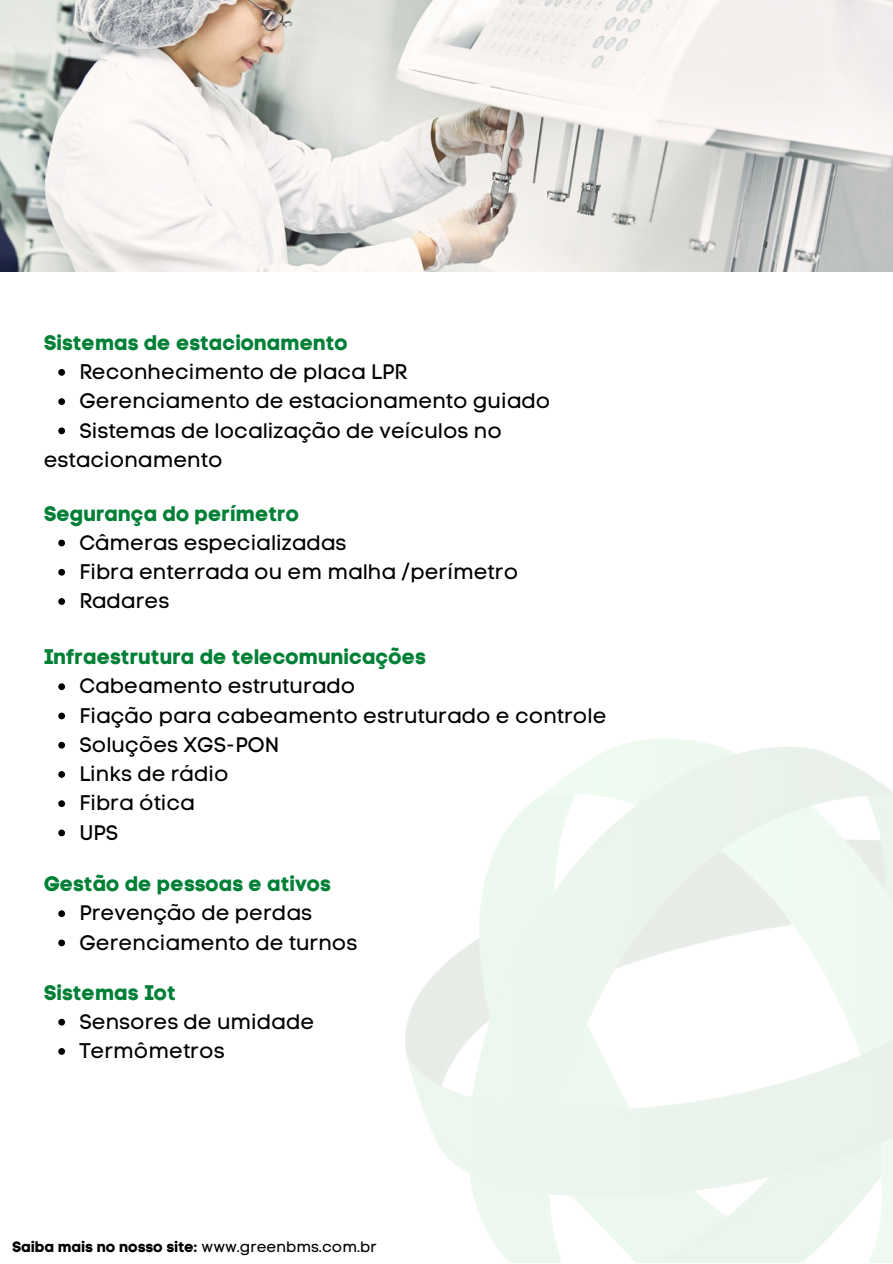
<style>
.page{position:relative;width:893px;height:1264px;background:#fff}
.page>*{position:absolute;margin:0;border:0;box-sizing:border-box;transform-origin:0 0}
.t1{font:21px/29.2px "Code Pro Normal LC";color:#000}
.t2{font:21px "Code Pro Bold LC";color:#008037}
.t3{font:15px "Code Pro Bold LC";color:#000}
.s1{font-family:"Code Pro Normal LC"}
</style>
<div class="page">
<img style="left:0;top:0;width:892px;height:271px">
<svg style="left:58px;top:369px;width:7px;height:7px"></svg>
<svg style="left:58px;top:398px;width:7px;height:7px"></svg>
<svg style="left:58px;top:427px;width:7px;height:7px"></svg>
<svg style="left:58px;top:683px;width:7px;height:7px"></svg>
<svg style="left:58px;top:712px;width:7px;height:7px"></svg>
<svg style="left:58px;top:741px;width:7px;height:7px"></svg>
<svg style="left:58px;top:771px;width:7px;height:6px"></svg>
<svg style="left:58px;top:800px;width:7px;height:7px"></svg>
<svg style="left:58px;top:829px;width:7px;height:7px"></svg>
<svg style="left:58px;top:539px;width:7px;height:7px"></svg>
<svg style="left:58px;top:569px;width:7px;height:6px"></svg>
<svg style="left:58px;top:598px;width:7px;height:7px"></svg>
<svg style="left:58px;top:910px;width:7px;height:7px"></svg>
<svg style="left:58px;top:939px;width:7px;height:7px"></svg>
<svg style="left:58px;top:1018px;width:7px;height:7px"></svg>
<svg style="left:58px;top:1048px;width:7px;height:6px"></svg>
<p class="t2" style="left:44px;top:330px;width:306px">Sistemas de estacionamento</p>
<p class="t1" style="left:79px;top:357px;width:472px">Reconhecimento de placa LPR<br>Gerenciamento de estacionamento guiado<br>Sistemas de localização de veículos no</p>
<p class="t1" style="left:44px;top:445px;width:180px">estacionamento</p>
<p class="t2" style="left:44px;top:500px;width:257px">Segurança do perímetro</p>
<p class="t1" style="left:79px;top:528px;width:440px">Câmeras especializadas<br>Fibra enterrada ou em malha /perímetro<br>Radares</p>
<p class="t2" style="left:44px;top:644px;width:384px">Infraestrutura de telecomunicações</p>
<p class="t1" style="left:79px;top:671px;width:528px">Cabeamento estruturado<br>Fiação para cabeamento estruturado e controle<br>Soluções XGS-PON<br>Links de rádio<br>Fibra ótica<br>UPS</p>
<p class="t2" style="left:44px;top:871px;width:289px">Gestão de pessoas e ativos</p>
<p class="t1" style="left:79px;top:898px;width:279px">Prevenção de perdas<br>Gerenciamento de turnos</p>
<p class="t2" style="left:44px;top:979px;width:134px">Sistemas Iot</p>
<p class="t1" style="left:79px;top:1006px;width:236px">Sensores de umidade<br>Termômetros</p>
<p class="t3" style="left:12px;top:1237px;width:366px">Saiba mais no nosso site: <span class="s1">www.greenbms.com.br</span></p>
</div>
